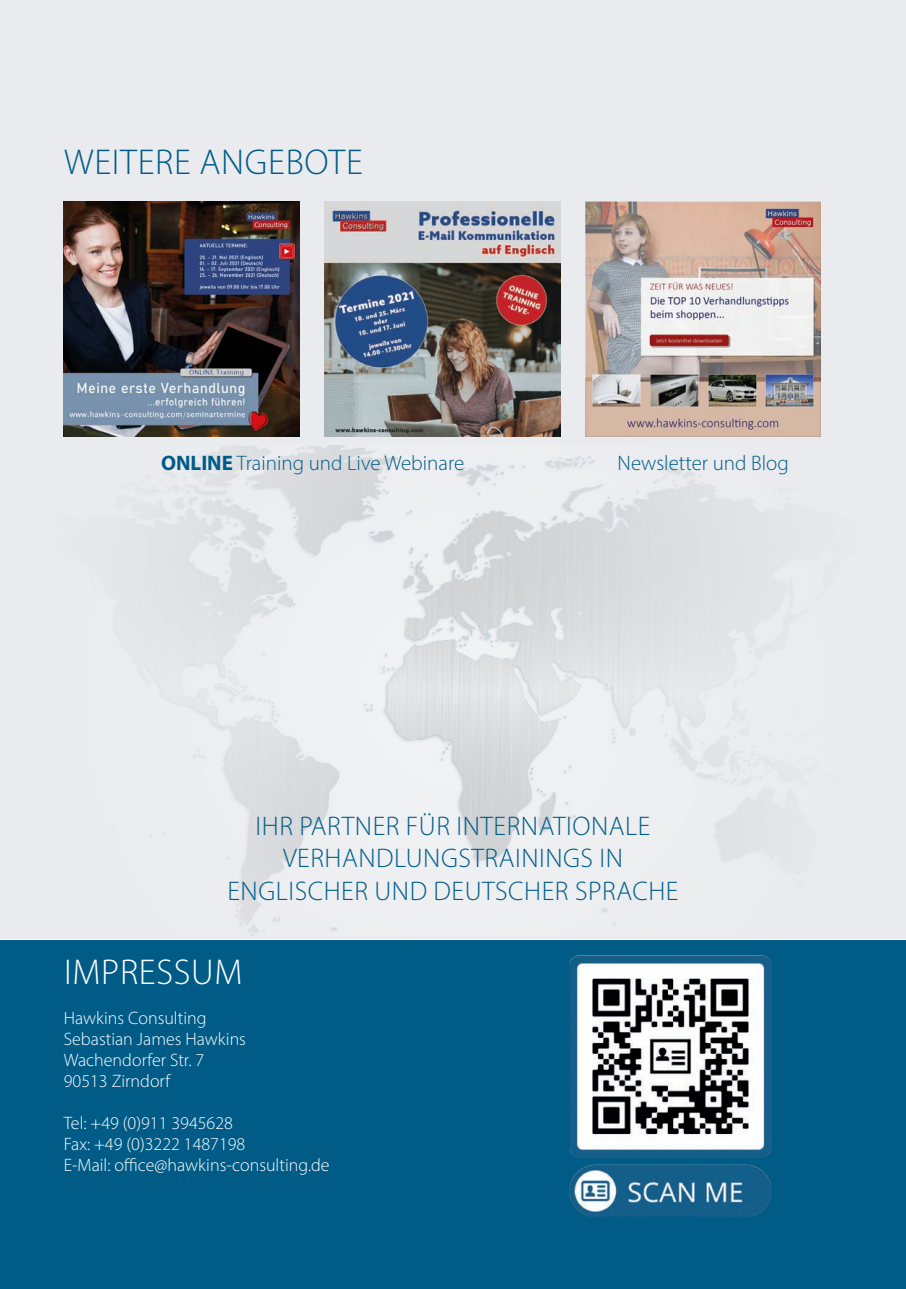
<style>
.page{position:relative;width:906px;height:1289px;background:#fff}
.page>*{position:absolute;margin:0;border:0;box-sizing:border-box;transform-origin:0 0}
.t1{font:300 36px "Myriad Pro";letter-spacing:.02em;color:#005c87}
.t2{font:300 36px "Myriad Pro";letter-spacing:.02em;color:#fff}
.t3{font:300 27px/32.4px "Myriad Pro";letter-spacing:.02em;color:#005c87;text-align:center}
.t4{font:300 21px "Myriad Pro";color:#005c87}
.t5{font:300 18px "Myriad Pro";color:#fff}
.s1{font-weight:700}
</style>
<div class="page">
<div style="left:0;top:0;width:906px;height:938px;background:#e9ebee"></div>
<div style="left:0;top:940px;width:906px;height:348px;background:#005c87"></div>
<img style="left:179px;top:445px;width:560px;height:490px">
<img style="left:570px;top:955px;width:201px;height:261px">
<img style="left:64px;top:201px;width:235px;height:235px">
<img style="left:325px;top:201px;width:235px;height:235px">
<img style="left:585px;top:201px;width:236px;height:235px">
<p class="t1" style="left:64px;top:140px;width:300px">WEITERE ANGEBOTE</p>
<p class="t4" style="left:161px;top:450px;width:305px"><span class="s1">ONLINE</span> Training und Live Webinare</p>
<p class="t4" style="left:617px;top:450px;width:173px">Newsletter und Blog</p>
<p class="t3" style="left:227px;top:809px;width:452px">IHR PARTNER FÜR INTERNATIONALE<br>VERHANDLUNGSTRAININGS IN<br>ENGLISCHER UND DEUTSCHER SPRACHE</p>
<p class="t2" style="left:64px;top:950px;width:180px">IMPRESSUM</p>
<p class="t5" style="left:64px;top:1007px;width:144px">Hawkins Consulting</p>
<p class="t5" style="left:64px;top:1028px;width:184px">Sebastian James Hawkins</p>
<p class="t5" style="left:64px;top:1049px;width:142px">Wachendorfer Str. 7</p>
<p class="t5" style="left:64px;top:1070px;width:108px">90513 Zirndorf</p>
<p class="t5" style="left:64px;top:1112px;width:171px">Tel: +49 (0)911 3945628</p>
<p class="t5" style="left:64px;top:1133px;width:183px">Fax: +49 (0)3222 1487198</p>
<p class="t5" style="left:64px;top:1154px;width:267px">E-Mail: office@hawkins-consulting.de</p>
</div>
